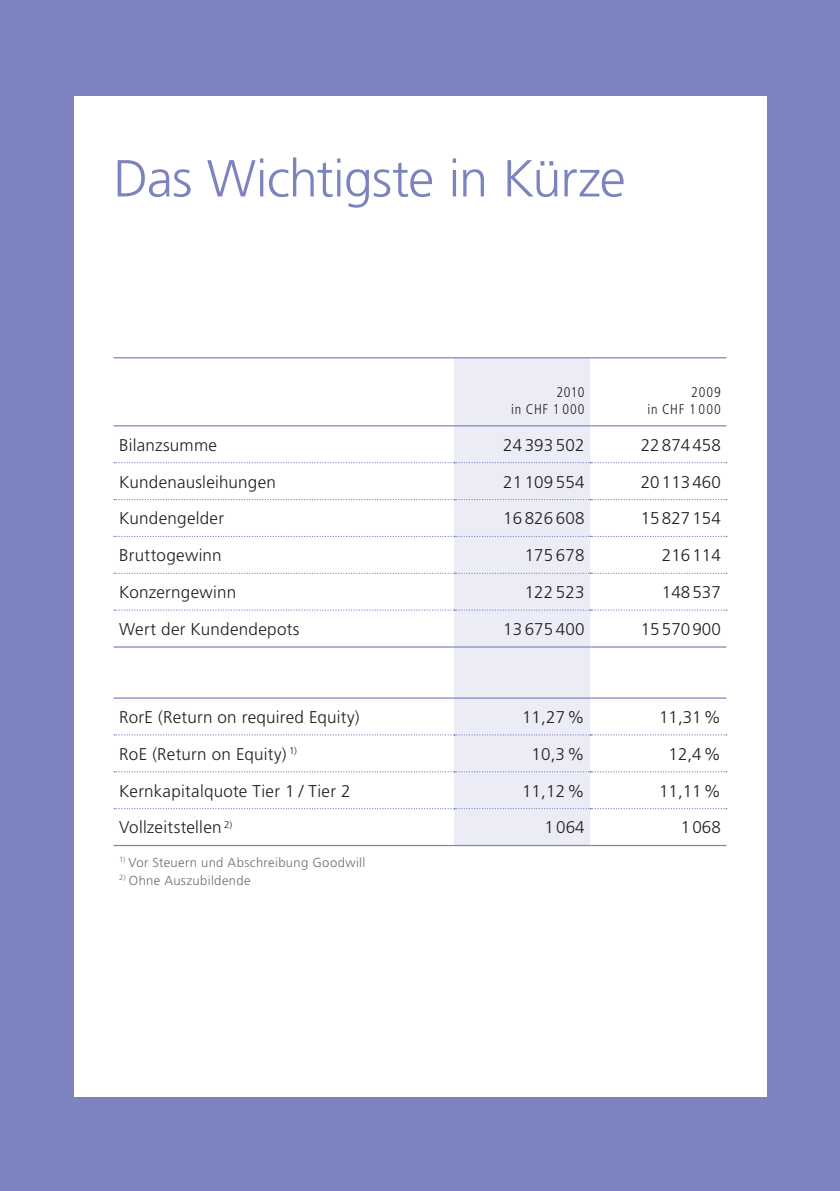
<style>
.page{position:relative;width:840px;height:1191px;background:#fff}
.page>*{position:absolute;margin:0;border:0;box-sizing:border-box;transform-origin:0 0}
.t1{font:300 52px "Frutiger LT Std";letter-spacing:-.015em;color:#7c83bf}
.t2{font:300 17px "Frutiger LT Std";letter-spacing:.01em;color:#231f20}
.t3{font:300 condensed 14px/17px "Frutiger LT Std";letter-spacing:.055em;color:#231f20;text-align:right}
.t4{font:300 13px "Frutiger LT Std";letter-spacing:.03em;color:#6c6d70}
</style>
<div class="page">
<div style="left:0;top:0;width:839px;height:1191px;background:#7c83bf"></div>
<div style="left:74px;top:96px;width:691px;height:1001px;background:#fff"></div>
<div style="left:454px;top:358px;width:136px;height:487px;background:#ebecf5"></div>
<hr style="left:113px;top:357px;width:341px;height:1px;background:#7c83bf">
<hr style="left:454px;top:357px;width:136px;height:1px;background:#7c83bf">
<hr style="left:590px;top:357px;width:136px;height:1px;background:#7c83bf">
<hr style="left:113px;top:425px;width:341px;height:1px;background:#7c83bf">
<hr style="left:454px;top:425px;width:136px;height:1px;background:#7c83bf">
<hr style="left:590px;top:425px;width:136px;height:1px;background:#7c83bf">
<svg style="left:114px;top:462px;width:612px;height:1px"></svg>
<svg style="left:114px;top:499px;width:612px;height:1px"></svg>
<svg style="left:114px;top:536px;width:612px;height:1px"></svg>
<svg style="left:114px;top:572px;width:612px;height:2px"></svg>
<svg style="left:114px;top:609px;width:612px;height:2px"></svg>
<hr style="left:113px;top:697px;width:341px;height:1px;background:#7c83bf">
<hr style="left:454px;top:697px;width:136px;height:1px;background:#7c83bf">
<hr style="left:590px;top:697px;width:136px;height:1px;background:#7c83bf">
<svg style="left:114px;top:734px;width:612px;height:1px"></svg>
<svg style="left:114px;top:771px;width:612px;height:1px"></svg>
<svg style="left:114px;top:808px;width:612px;height:1px"></svg>
<hr style="left:113px;top:845px;width:341px;height:1px;background:#7c83bf">
<hr style="left:454px;top:845px;width:136px;height:1px;background:#7c83bf">
<hr style="left:590px;top:845px;width:136px;height:1px;background:#7c83bf">
<hr style="left:113px;top:646px;width:341px;height:1px;background:#7c83bf">
<hr style="left:454px;top:646px;width:136px;height:1px;background:#7c83bf">
<hr style="left:590px;top:646px;width:136px;height:1px;background:#7c83bf">
<h1 class="t1" style="left:113px;top:149px;width:513px">Das Wichtigste in Kürze</h1>
<p class="t3" style="left:511px;top:384px;width:75px">2010<br>in CHF 1 000</p>
<p class="t3" style="left:647px;top:384px;width:75px">2009<br>in CHF 1 000</p>
<p class="t2" style="left:119px;top:435px;width:99px">Bilanzsumme</p>
<p class="t2" style="left:503px;top:435px;width:83px">24 393 502</p>
<p class="t2" style="left:640px;top:435px;width:81px">22874458</p>
<p class="t2" style="left:119px;top:472px;width:158px">Kundenausleihungen</p>
<p class="t2" style="left:503px;top:472px;width:83px">21 109 554</p>
<p class="t2" style="left:640px;top:472px;width:81px">20113460</p>
<p class="t2" style="left:119px;top:509px;width:106px">Kundengelder</p>
<p class="t2" style="left:503px;top:509px;width:83px">16 826 608</p>
<p class="t2" style="left:640px;top:509px;width:81px">15827154</p>
<p class="t2" style="left:119px;top:546px;width:104px">Bruttogewinn</p>
<p class="t2" style="left:524px;top:546px;width:61px">175 678</p>
<p class="t2" style="left:661px;top:546px;width:60px">216114</p>
<p class="t2" style="left:119px;top:582px;width:118px">Konzerngewinn</p>
<p class="t2" style="left:524px;top:582px;width:61px">122 523</p>
<p class="t2" style="left:661px;top:582px;width:60px">148537</p>
<p class="t2" style="left:119px;top:619px;width:182px">Wert der Kundendepots</p>
<p class="t2" style="left:503px;top:619px;width:83px">13 675 400</p>
<p class="t2" style="left:640px;top:619px;width:81px">15570900</p>
<p class="t2" style="left:119px;top:707px;width:242px">RorE (Return on required Equity)</p>
<p class="t2" style="left:521px;top:707px;width:64px">11,27%</p>
<p class="t2" style="left:658px;top:707px;width:63px">11,31%</p>
<p class="t2" style="left:119px;top:744px;width:179px">RoE (Return on Equity) <sup>1)</sup></p>
<p class="t2" style="left:531px;top:744px;width:55px">10,3%</p>
<p class="t2" style="left:668px;top:744px;width:54px">12,4%</p>
<p class="t2" style="left:119px;top:781px;width:233px">Kernkapitalquote Tier 1 / Tier 2</p>
<p class="t2" style="left:521px;top:781px;width:64px">11,12%</p>
<p class="t2" style="left:658px;top:781px;width:63px">11,11%</p>
<p class="t2" style="left:119px;top:818px;width:115px">Vollzeitstellen <sup>2)</sup></p>
<p class="t2" style="left:544px;top:818px;width:41px">1064</p>
<p class="t2" style="left:680px;top:818px;width:41px">1068</p>
<p class="t4" style="left:119px;top:854px;width:247px"><sup>1)</sup> Vor Steuern und Abschreibung Goodwill</p>
<p class="t4" style="left:119px;top:872px;width:133px"><sup>2)</sup> Ohne Auszubildende</p>
</div>
